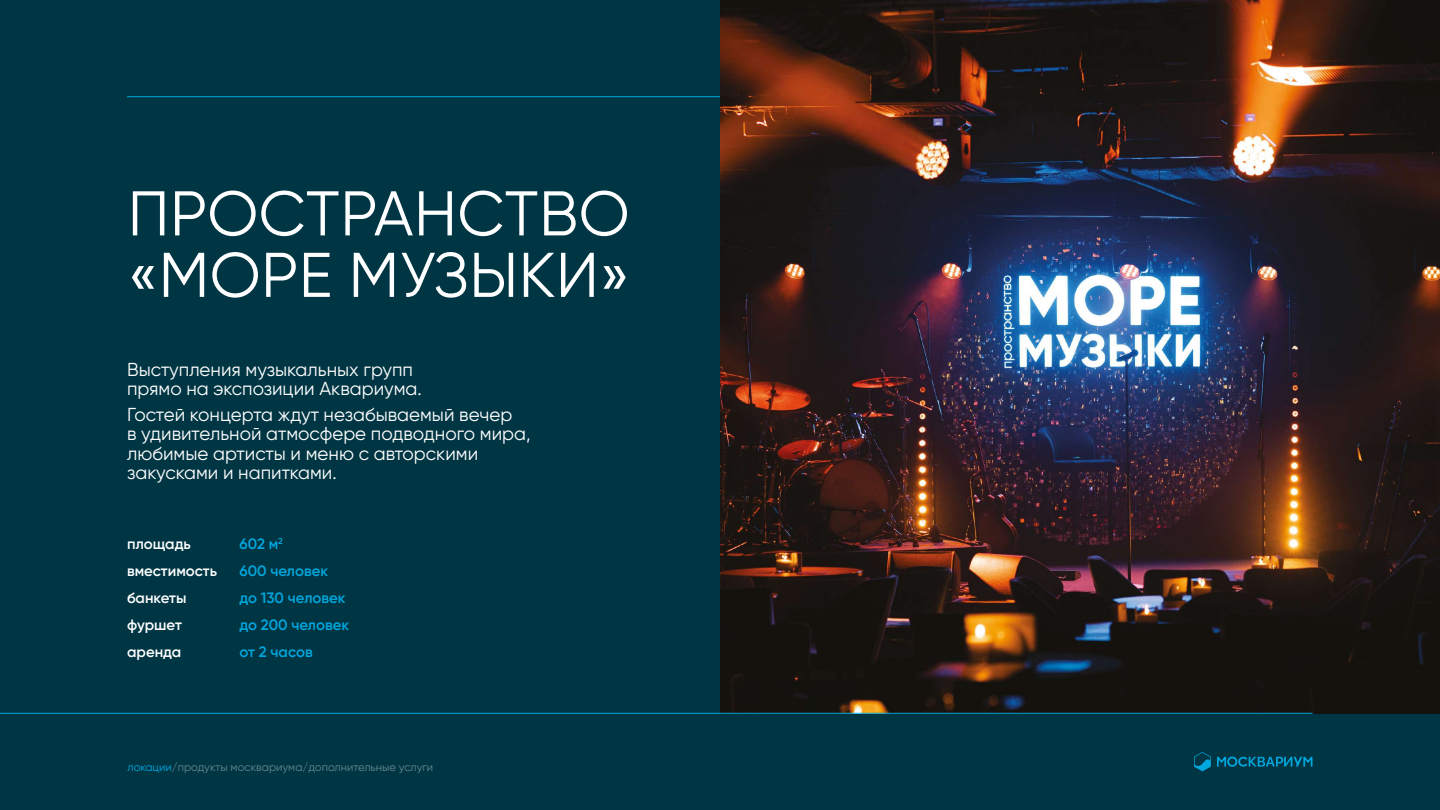
<style>
.page{position:relative;width:1440px;height:810px;background:#003644}
.page>*{position:absolute;margin:0;border:0;box-sizing:border-box;transform-origin:0 0}
.t1{font:63px/61.5px "Gilroy";letter-spacing:.01em;color:#fff}
.t2{font:18.75px/19.5px "Gilroy";color:#fff}
.t3{font:600 15px "Gilroy";color:#00a7de}
.t4{font:600 15px "Gilroy";color:#fff}
.t5{font:11.25px "Gilroy";color:#66868f}
.s1{color:#00a7de}
</style>
<div class="page">
<hr style="left:127px;top:96px;width:1313px;height:1px;background:#00a7de">
<img style="left:720px;top:0;width:720px;height:714px">
<hr style="left:0;top:713px;width:1312px;height:1px;background:#00a7de">
<svg style="left:1194px;top:752px;width:17px;height:19px"></svg>
<svg style="left:1217px;top:757px;width:95px;height:10px"></svg>
<h1 class="t1" style="left:127px;top:182px;width:504px">ПРОСТРАНСТВО «МОРЕ МУЗЫКИ»</h1>
<p class="t2" style="left:127px;top:360px;width:296px">Выступления музыкальных групп прямо на экспозиции Аквариума.</p>
<p class="t2" style="left:127px;top:405px;width:405px">Гостей концерта ждут незабываемый вечер<br>в удивительной атмосфере подводного мира, любимые артисты и меню с авторскими закусками и напитками.</p>
<p class="t4" style="left:127px;top:534px;width:65px">площадь</p>
<p class="t3" style="left:240px;top:534px;width:45px">602 м<sup>2</sup></p>
<p class="t4" style="left:127px;top:561px;width:91px">вместимость</p>
<p class="t3" style="left:240px;top:561px;width:90px">600 человек</p>
<p class="t4" style="left:127px;top:588px;width:61px">банкеты</p>
<p class="t3" style="left:240px;top:588px;width:107px">до 130 человек</p>
<p class="t4" style="left:127px;top:615px;width:56px">фуршет</p>
<p class="t3" style="left:240px;top:615px;width:111px">до 200 человек</p>
<p class="t4" style="left:127px;top:642px;width:56px">аренда</p>
<p class="t3" style="left:240px;top:642px;width:75px">от 2 часов</p>
<p class="t5" style="left:128px;top:761px;width:307px"><span class="s1">локации</span>/продукты москвариума/дополнительные услуги</p>
</div>
